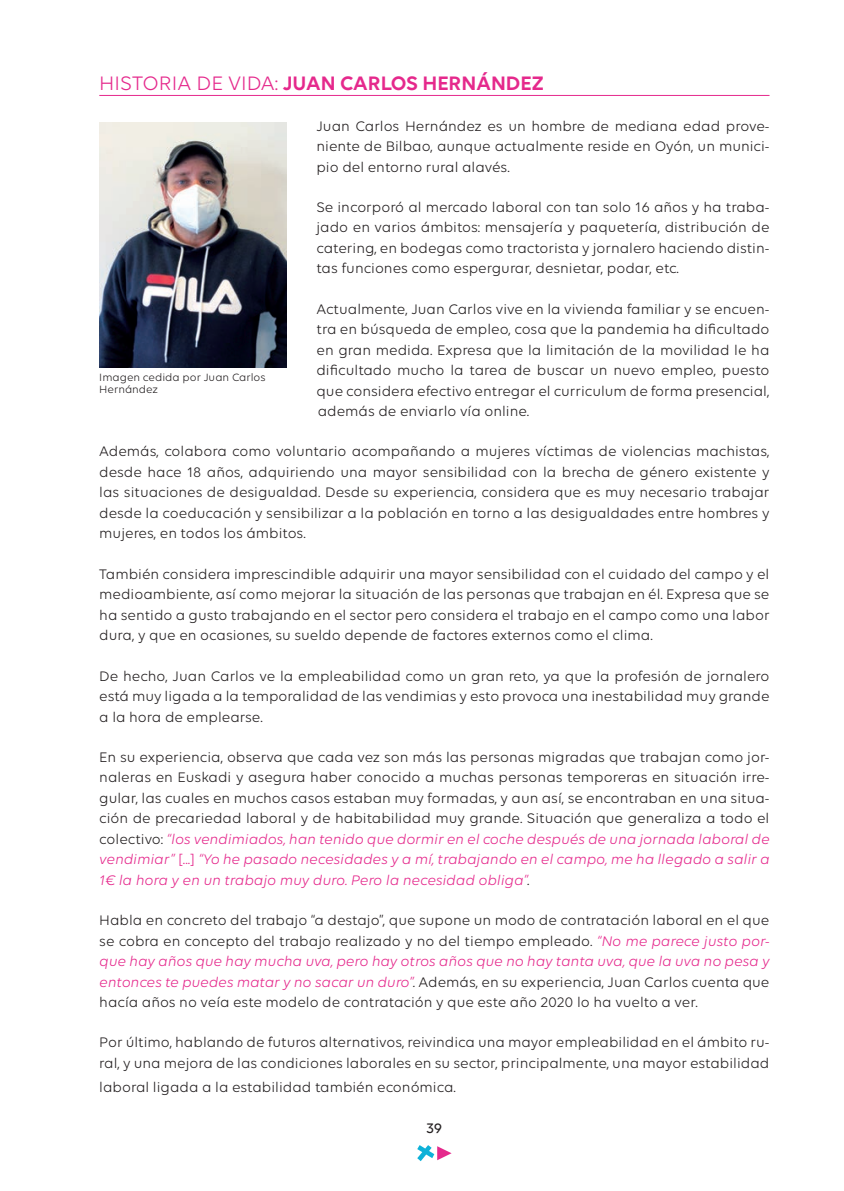
<style>
.page{position:relative;width:844px;height:1191px;background:#fff}
.page>*{position:absolute;margin:0;border:0;box-sizing:border-box;transform-origin:0 0}
.t1{font:600 21px "Volte";color:#e5298c}
.t2{font:14.88px/20.5px "Volte";color:#231f20;text-align:justify}
.t3{font:500 14.88px "Volte";color:#231f20}
.t4{font:11.38px/12.2px "Volte";color:#231f20}
.s1{font-weight:400}
.s2{font-style:italic;color:#e5298c}
.s3{color:#e5298c}
.s4{font-style:italic}
</style>
<div class="page">
<svg style="left:417px;top:1145px;width:34px;height:16px"></svg>
<hr style="left:99px;top:95px;width:670px;height:1px;background:#e5298c">
<img style="left:99px;top:123px;width:187px;height:244px">
<h1 class="t1" style="left:99px;top:76px;width:446px"><span class="s1">HISTORIA DE VIDA:</span> JUAN CARLOS HERNÁNDEZ</h1>
<p class="t2" style="left:316px;top:117px;width:454px">Juan Carlos Hernández es un hombre de mediana edad prove&shy;niente de Bilbao, aunque actualmente reside en Oyón, un munici&shy;pio del entorno rural alavés.</p>
<p class="t2" style="left:316px;top:198px;width:454px">Se incorporó al mercado laboral con tan solo 16 años y ha traba&shy;jado en varios ámbitos: mensajería y paquetería, distribución de catering, en bodegas como tractorista y jornalero haciendo distin&shy;tas funciones como espergurar, desnietar, podar, etc.</p>
<p class="t2" style="left:316px;top:300px;width:454px">Actualmente, Juan Carlos vive en la vivienda familiar y se encuen&shy;tra en búsqueda de empleo, cosa que la pandemia ha dificultado en gran medida. Expresa que la limitación de la movilidad le ha dificultado mucho la tarea de buscar un nuevo empleo, puesto que considera efectivo entregar el curriculum de forma presencial, además de enviarlo vía online.</p>
<p class="t2" style="left:99px;top:442px;width:671px">Además, colabora como voluntario acompañando a mujeres víctimas de violencias machistas, desde hace 18 años, adquiriendo una mayor sensibilidad con la brecha de género existente y las situaciones de desigualdad. Desde su experiencia, considera que es muy necesario trabajar desde la coeducación y sensibilizar a la población en torno a las desigualdades entre hombres y mujeres, en todos los ámbitos.</p>
<p class="t2" style="left:99px;top:565px;width:671px">También considera imprescindible adquirir una mayor sensibilidad con el cuidado del campo y el medioambiente, así como mejorar la situación de las personas que trabajan en él. Expresa que se ha sentido a gusto trabajando en el sector pero considera el trabajo en el campo como una labor dura, y que en ocasiones, su sueldo depende de factores externos como el clima.</p>
<p class="t2" style="left:99px;top:667px;width:671px">De hecho, Juan Carlos ve la empleabilidad como un gran reto, ya que la profesión de jornalero está muy ligada a la temporalidad de las vendimias y esto provoca una inestabilidad muy grande a la hora de emplearse.</p>
<p class="t2" style="left:99px;top:748px;width:671px">En su experiencia, observa que cada vez son más las personas migradas que trabajan como jor&shy;naleras en Euskadi y asegura haber conocido a muchas personas temporeras en situación irre&shy;gular, las cuales en muchos casos estaban muy formadas, y aun así, se encontraban en una situa&shy;ción de precariedad laboral y de habitabilidad muy grande. Situación que generaliza a todo el colectivo: <span class="s2">“los vendimiados, han tenido que dormir en el coche después de una jornada laboral de vendimiar”</span> <span class="s3">[...]</span> <span class="s2">“Yo he pasado necesidades y a mí, trabajando en el campo, me ha llegado a salir a 1€ la hora y en un trabajo muy duro. Pero la necesidad obliga”</span><span class="s4">.</span></p>
<p class="t2" style="left:99px;top:911px;width:671px">Habla en concreto del trabajo “a destajo”, que supone un modo de contratación laboral en el que se cobra en concepto del trabajo realizado y no del tiempo empleado. <span class="s2">“No me parece justo por&shy;que hay años que hay mucha uva, pero hay otros años que no hay tanta uva, que la uva no pesa y entonces te puedes matar y no sacar un duro”</span><span class="s4">.</span> Además, en su experiencia, Juan Carlos cuenta que hacía años no veía este modelo de contratación y que este año 2020 lo ha vuelto a ver.</p>
<p class="t2" style="left:99px;top:1033px;width:671px">Por último, hablando de futuros alternativos, reivindica una mayor empleabilidad en el ámbito ru&shy;ral, y una mejora de las condiciones laborales en su sector, principalmente, una mayor estabilidad</p>
<p class="t2" style="left:99px;top:1078px;width:358px">laboral ligada a la estabilidad también económica.</p>
<p class="t4" style="left:99px;top:372px;width:168px">Imagen cedida por Juan Carlos<br>Hernández</p>
<p class="t3" style="left:426px;top:1122px;width:18px">39</p>
</div>
